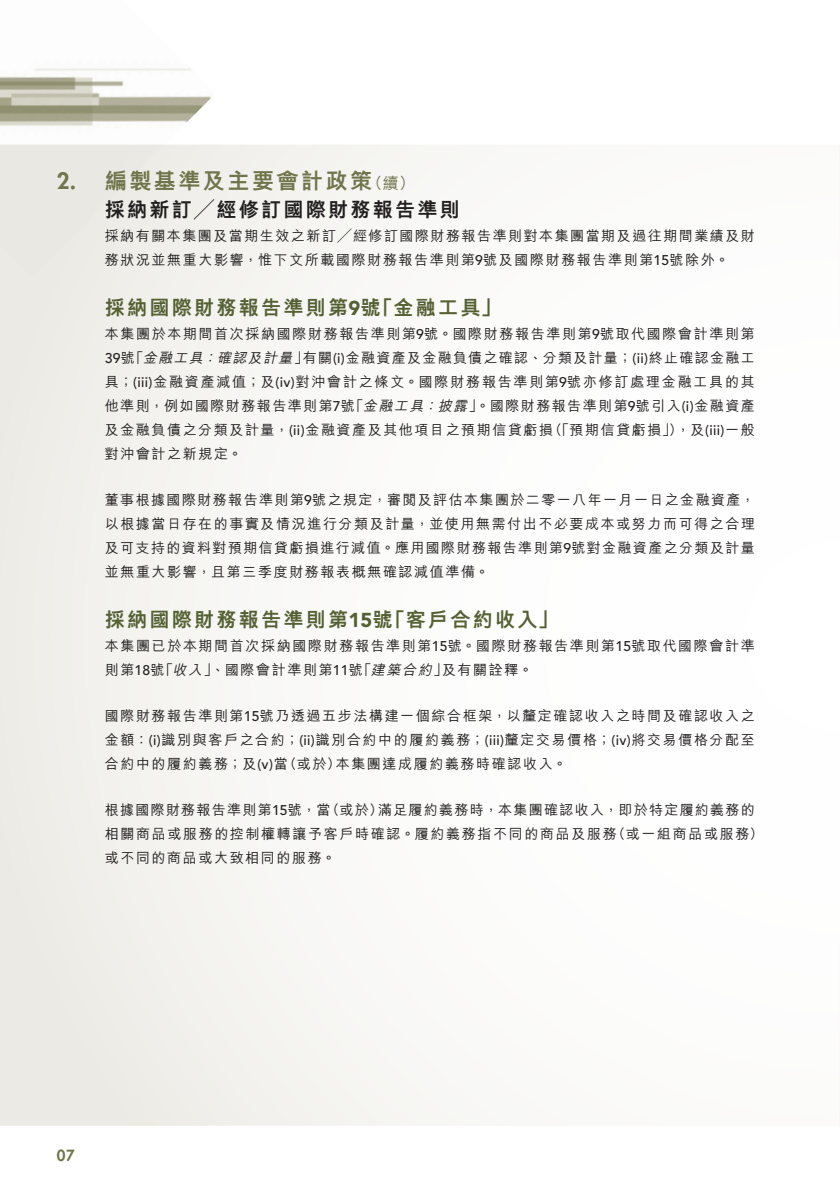
<style>
.page{position:relative;width:840px;height:1191px;background:#fff}
.page>*{position:absolute;margin:0;border:0;box-sizing:border-box;transform-origin:0 0}
._17_H1__Note{font:800 22px "M Hei HK";letter-spacing:.115em;color:#71754b}
._17_H1__Note-2{font:800 22px "Futura Std";color:#71754b}
._19_____H3__Note{font:800 20px "M Hei HK";letter-spacing:.115em;color:#556033}
._18___H2__Note{font:800 20px "M Hei HK";letter-spacing:.115em;color:#231f20}
._17_H1__Note-3{font:500 16px "M Hei HK";color:#71754b}
.t1{font:800 15px "Futura Std";color:#71754b}
._26___P2__Note{font:500 14px/24px "M Hei HK";letter-spacing:.115em;color:#231f20}
._26___P2__Note-2{font:500 14px "M Hei HK";letter-spacing:.09em;color:#231f20}
._26___P2__Note-3{font:italic 500 14px "M Hei HK";color:#231f20}
._26___P2__Note-4{font:500 14px "Avenir LT Std";color:#231f20}
.s1{font-family:"Avenir LT Std"}
.s2{font-family:"Avenir LT Std";font-weight:900}
.s3{font-style:normal}
.s4{font-family:"M Hei HK"}
</style>
<div class="page">
<svg style="left:839px;top:145px;width:1px;height:980px"></svg>
<svg style="left:0;top:145px;width:473px;height:980px;fill:#f6f5f2"></svg>
<img style="left:0;top:68px;width:215px;height:209px">
<p class="_17_H1__Note-2" style="left:57px;top:167px;width:21px">2.</p>
<p class="_17_H1__Note" style="left:105px;top:170px;width:269px">編製基準及主要會計政策</p>
<p class="_17_H1__Note-3" style="left:366px;top:172px;width:50px">（續(</p>
<p class="_18___H2__Note" style="left:105px;top:200px;width:356px">採納新訂╱經修訂國際財務報告準則</p>
<p class="_26___P2__Note" style="left:105px;top:223px;width:651px">採納有關本集團及當期生效之新訂╱經修訂國際財務報告準則對本集團當期及過往期間業績及財務狀況並無重大影響，惟下文所載國際財務報告準則第<span class="s1">9</span>號及國際財務報告準則第<span class="s1">15</span>號除外。</p>
<p class="_19_____H3__Note" style="left:373px;top:298px;width:129px">「金融工具「</p>
<p class="_19_____H3__Note" style="left:105px;top:298px;width:277px">採納國際財務報告準則第<span class="s2">9</span>號</p>
<p class="_26___P2__Note" style="left:105px;top:321px;width:651px;text-align:right">本集團於本期間首次採納國際財務報告準則第號<span class="s1">9</span> 。國際財務報告準則第<span class="s1">9</span>號取代國際會計準則第有關 <span class="s1">)i(</span> 金融資產及金融負債之確認、分類及計量；<span class="s1">( )i i</span> 終止確認金融工</p>
<p class="_26___P2__Note-3" style="left:130px;top:348px;width:78px"><span class="s3">「</span>金融工具</p>
<p class="_26___P2__Note-3" style="left:217px;top:348px;width:81px">確認及計量</p>
<p class="_26___P2__Note" style="left:294px;top:345px;width:15px">」</p>
<p class="_26___P2__Note-4" style="left:105px;top:350px;width:31px">39<span class="s4">號</span></p>
<p class="_26___P2__Note" style="left:105px;top:369px;width:651px">具；<span class="s1">(iii)</span>金融資產減值；及 <span class="s1">i v( )</span>對沖會計之條文。國際財務報告準則第<span class="s1">9</span>號亦修訂處理金融工具的其</p>
<p class="_26___P2__Note" style="left:468px;top:393px;width:287px">」。國際財務報告準則第<span class="s1">9</span>號引入 <span class="s1">)i(</span> 金融資產</p>
<p class="_26___P2__Note-3" style="left:203px;top:348px;width:19px">：</p>
<p class="_26___P2__Note-3" style="left:350px;top:396px;width:79px"><span class="s3">「</span>金融工具</p>
<p class="_26___P2__Note" style="left:105px;top:393px;width:251px">他準則，例如國際財務報告準則第號<span class="s1">7</span></p>
<p class="_26___P2__Note-3" style="left:437px;top:396px;width:35px">披露</p>
<p class="_26___P2__Note-3" style="left:423px;top:396px;width:19px">：</p>
<p class="_26___P2__Note" style="left:105px;top:417px;width:449px">及金融負債之分類及計量， <span class="s1">)i i(</span> 金融資產及其他項目之預期信貸虧損對沖會計之新規定。</p>
<p class="_26___P2__Note" style="left:105px;top:487px;width:651px;text-align:justify">董事根據國際財務報告準則第<span class="s1">9</span>號之規定，審閱及評估本集團於二零一八年一月一日之金融資產，以根據當日存在的事實及情況進行分類及計量，並使用無需付出不必要成本或努力而可得之合理及可支持的資料對預期信貸虧損進行減值。應用國際財務報告準則第<span class="s1">9</span>號對金融資產之分類及計量並無重大影響，且第三季度財務報表概無確認減值準備。</p>
<p class="_19_____H3__Note" style="left:385px;top:610px;width:174px">「客戶合約收入「</p>
<p class="_26___P2__Note-4" style="left:675px;top:422px;width:80px"><span class="s4">，及</span>(iii)<span class="s4">一般</span></p>
<p class="_26___P2__Note" style="left:548px;top:417px;width:136px">（「預期信貸虧損」）</p>
<p class="_19_____H3__Note" style="left:105px;top:610px;width:289px">採納國際財務報告準則第<span class="s2">15</span>號</p>
<p class="_26___P2__Note" style="left:442px;top:633px;width:314px;text-indent:-337px">本集團已於本期間首次採納國際財務報告準則第<span class="s1">15</span>號。國際財務報告準則第<span class="s1">15</span>號取代國際會計準及有關詮釋。</p>
<p class="_26___P2__Note" style="left:203px;top:657px;width:161px">」、國際會計準則第<span class="s1">11</span>號</p>
<p class="_26___P2__Note-3" style="left:357px;top:660px;width:79px"><span class="s3">「</span>建築合約</p>
<p class="_26___P2__Note" style="left:105px;top:657px;width:61px">則第<span class="s1">18</span>號</p>
<p class="_26___P2__Note" style="left:105px;top:703px;width:651px">國際財務報告準則第<span class="s1">15</span>號乃透過五步法構建一個綜合框架，以釐定確認收入之時間及確認收入之</p>
<p class="_26___P2__Note" style="left:105px;top:727px;width:651px">金額： <span class="s1">)i(</span> 識別與客戶之合約；<span class="s1">( )i i</span> 識別合約中的履約義務；<span class="s1">(iii)</span>釐定交易價格；<span class="s1">(iv)</span>將交易價格分配至</p>
<p class="_26___P2__Note" style="left:335px;top:751px;width:232px">本集團達成履約義務時確認收入。</p>
<p class="_26___P2__Note" style="left:433px;top:657px;width:15px">」</p>
<p class="_26___P2__Note-3" style="left:159px;top:660px;width:48px"><span class="s3">「</span>收入</p>
<p class="_26___P2__Note" style="left:105px;top:751px;width:184px">合約中的履約義務；及 當<span class="s1">)v(</span></p>
<p class="_26___P2__Note" style="left:282px;top:751px;width:59px">（或於）</p>
<p class="_26___P2__Note-2" style="left:378px;top:800px;width:378px">滿足履約義務時，本集團確認收入，即於特定履約義務的</p>
<p class="_26___P2__Note-2" style="left:105px;top:800px;width:227px">根據國際財務報告準則第<span class="s1">15</span>號，當</p>
<p class="_26___P2__Note" style="left:325px;top:797px;width:59px">（或於）</p>
<p class="_26___P2__Note" style="left:105px;top:821px;width:513px">相關商品或服務的控制權轉讓予客戶時確認。履約義務指不同的商品及服務或不同的商品或大致相同的服務。</p>
<p class="_26___P2__Note" style="left:611px;top:821px;width:153px">（或一組商品或服務(</p>
<p class="t1" style="left:57px;top:1145px;width:20px">07</p>
</div>
